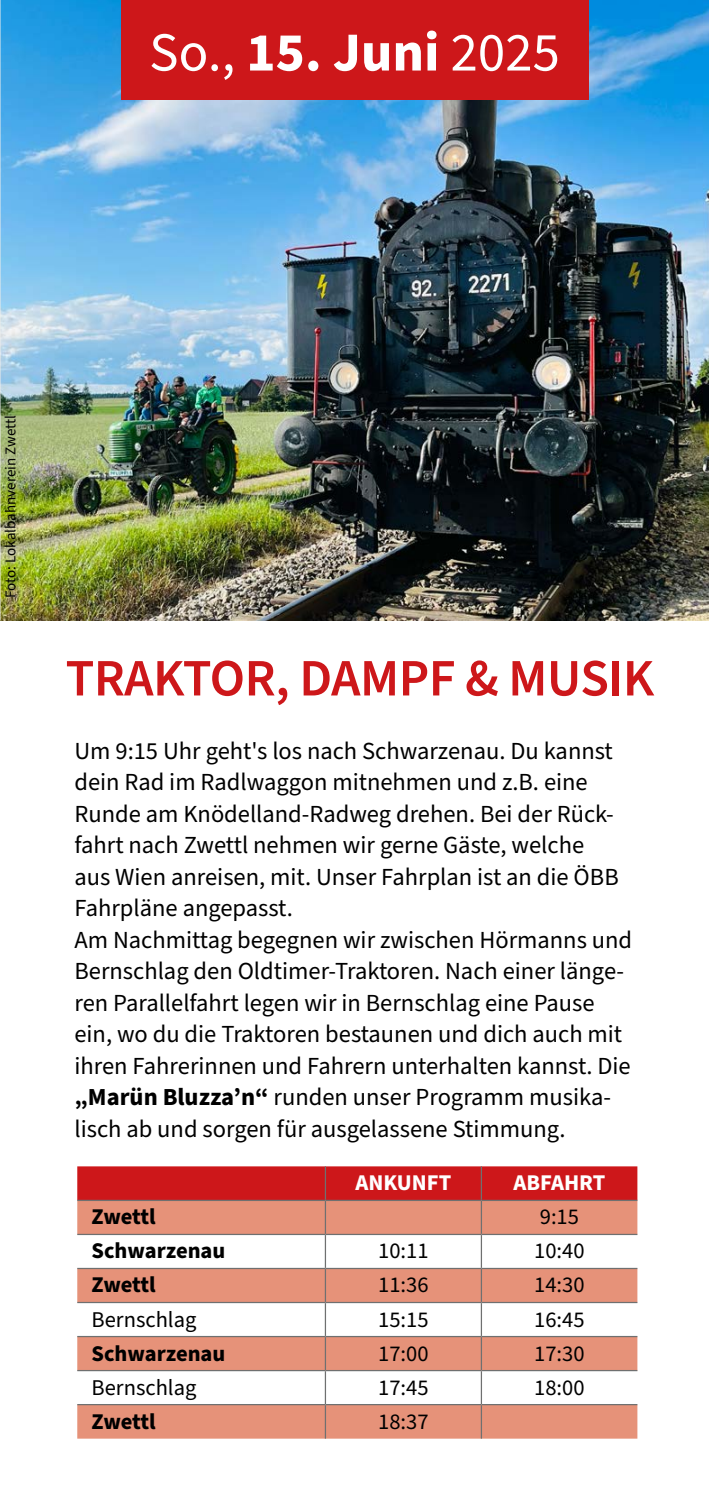
<style>
.page{position:relative;width:709px;height:1489px;background:#fff}
.page>*{position:absolute;margin:0;border:0;box-sizing:border-box;transform-origin:0 0}
.t1{font:55px "Source Sans Pro";color:#fff}
.t2{font:600 52.5px "Source Sans Pro";letter-spacing:-.01em;color:#cd171a}
.t3{font:24.5px/31.5px "Source Sans Pro";color:#000}
.t4{font:22.5px "Source Sans Pro";color:#000}
.t5{font:700 22.5px "Source Sans Pro";letter-spacing:-.01em;color:#000}
.t6{font:700 22.5px "Source Sans Pro";color:#fff}
.t7{font:15px "Source Sans Pro";color:#000}
.s1{font-weight:700}
</style>
<div class="page">
<img style="left:1px;top:0;width:708px;height:620px">
<div style="left:120px;top:0;width:468px;height:99px;background:#cd171a"></div>
<div style="left:77px;top:1166px;width:560px;height:33px;background:#cd171a"></div>
<svg style="left:77px;top:1200px;width:560px;height:238px;fill:#e69279"></svg>
<hr style="left:325px;top:1166px;width:1px;height:33px;background:#6f7070">
<hr style="left:481px;top:1166px;width:1px;height:33px;background:#6f7070">
<hr style="left:77px;top:1199px;width:248px;height:1px;background:#6f7070">
<hr style="left:325px;top:1199px;width:156px;height:1px;background:#6f7070">
<hr style="left:325px;top:1200px;width:1px;height:33px;background:#6f7070">
<hr style="left:481px;top:1199px;width:156px;height:1px;background:#6f7070">
<hr style="left:481px;top:1200px;width:1px;height:33px;background:#6f7070">
<hr style="left:77px;top:1233px;width:248px;height:1px;background:#6f7070">
<hr style="left:325px;top:1233px;width:156px;height:1px;background:#6f7070">
<hr style="left:325px;top:1234px;width:1px;height:33px;background:#6f7070">
<hr style="left:481px;top:1233px;width:156px;height:1px;background:#6f7070">
<hr style="left:481px;top:1234px;width:1px;height:33px;background:#6f7070">
<hr style="left:77px;top:1267px;width:248px;height:1px;background:#6f7070">
<hr style="left:325px;top:1267px;width:156px;height:1px;background:#6f7070">
<hr style="left:325px;top:1268px;width:1px;height:33px;background:#6f7070">
<hr style="left:481px;top:1267px;width:156px;height:1px;background:#6f7070">
<hr style="left:481px;top:1268px;width:1px;height:33px;background:#6f7070">
<hr style="left:77px;top:1301px;width:248px;height:1px;background:#6f7070">
<hr style="left:325px;top:1301px;width:156px;height:1px;background:#6f7070">
<hr style="left:325px;top:1302px;width:1px;height:33px;background:#6f7070">
<hr style="left:481px;top:1301px;width:156px;height:1px;background:#6f7070">
<hr style="left:481px;top:1302px;width:1px;height:33px;background:#6f7070">
<hr style="left:77px;top:1335px;width:248px;height:1px;background:#6f7070">
<hr style="left:325px;top:1335px;width:156px;height:1px;background:#6f7070">
<hr style="left:325px;top:1336px;width:1px;height:33px;background:#6f7070">
<hr style="left:481px;top:1335px;width:156px;height:1px;background:#6f7070">
<hr style="left:481px;top:1336px;width:1px;height:33px;background:#6f7070">
<hr style="left:77px;top:1369px;width:248px;height:1px;background:#6f7070">
<hr style="left:325px;top:1369px;width:156px;height:1px;background:#6f7070">
<hr style="left:325px;top:1370px;width:1px;height:33px;background:#6f7070">
<hr style="left:481px;top:1369px;width:156px;height:1px;background:#6f7070">
<hr style="left:481px;top:1370px;width:1px;height:33px;background:#6f7070">
<hr style="left:77px;top:1403px;width:248px;height:1px;background:#6f7070">
<hr style="left:325px;top:1403px;width:156px;height:1px;background:#6f7070">
<hr style="left:325px;top:1404px;width:1px;height:34px;background:#6f7070">
<hr style="left:481px;top:1403px;width:156px;height:1px;background:#6f7070">
<hr style="left:481px;top:1404px;width:1px;height:34px;background:#6f7070">
<img style="left:0;top:0;width:1px;height:620px">
<h1 class="t1" style="left:149px;top:26px;width:412px">So., <span class="s1">15. Juni</span> 2025</h1>
<p class="t7" style="left:3px;top:597px;width:184px;rotate:-90deg">Foto: Lokalbahnverein Zwettl</p>
<h2 class="t2" style="left:66px;top:652px;width:590px">TRAKTOR, DAMPF &amp; MUSIK</h2>
<p class="t3" style="left:74px;top:735px;width:559px">Um 9:15 Uhr geht's los nach Schwarzenau. Du kannst dein Rad im Radlwaggon mitnehmen und z.B. eine Runde am Knödelland-Radweg drehen. Bei der Rück&shy;fahrt nach Zwettl nehmen wir gerne Gäste, welche<br>aus Wien anreisen, mit. Unser Fahrplan ist an die ÖBB Fahrpläne angepasst.<br>Am Nachmittag begegnen wir zwischen Hörmanns und Bernschlag den Oldtimer-Traktoren. Nach einer länge&shy;ren Parallelfahrt legen wir in Bernschlag eine Pause ein, wo du die Traktoren bestaunen und dich auch mit ihren Fahrerinnen und Fahrern unterhalten kannst. Die <span class="s1">„Marün Bluzza’n“</span> runden unser Programm musika&shy;lisch ab und sorgen für ausgelassene Stimmung.</p>
<p class="t6" style="left:355px;top:1173px;width:97px">ANKUNFT</p>
<p class="t6" style="left:513px;top:1173px;width:93px">ABFAHRT</p>
<p class="t5" style="left:91px;top:1207px;width:66px">Zwettl</p>
<p class="t4" style="left:540px;top:1205px;width:41px">9:15</p>
<p class="t5" style="left:91px;top:1241px;width:135px">Schwarzenau</p>
<p class="t4" style="left:378px;top:1239px;width:52px">10:11</p>
<p class="t4" style="left:534px;top:1239px;width:52px">10:40</p>
<p class="t5" style="left:91px;top:1275px;width:66px">Zwettl</p>
<p class="t4" style="left:378px;top:1273px;width:52px">11:36</p>
<p class="t4" style="left:534px;top:1273px;width:52px">14:30</p>
<p class="t4" style="left:91px;top:1307px;width:106px">Bernschlag</p>
<p class="t4" style="left:378px;top:1307px;width:52px">15:15</p>
<p class="t4" style="left:534px;top:1307px;width:52px">16:45</p>
<p class="t5" style="left:91px;top:1343px;width:135px">Schwarzenau</p>
<p class="t4" style="left:378px;top:1341px;width:52px">17:00</p>
<p class="t4" style="left:534px;top:1341px;width:52px">17:30</p>
<p class="t4" style="left:91px;top:1376px;width:106px">Bernschlag</p>
<p class="t4" style="left:378px;top:1376px;width:52px">17:45</p>
<p class="t4" style="left:534px;top:1376px;width:52px">18:00</p>
<p class="t5" style="left:91px;top:1412px;width:66px">Zwettl</p>
<p class="t4" style="left:378px;top:1410px;width:52px">18:37</p>
</div>
